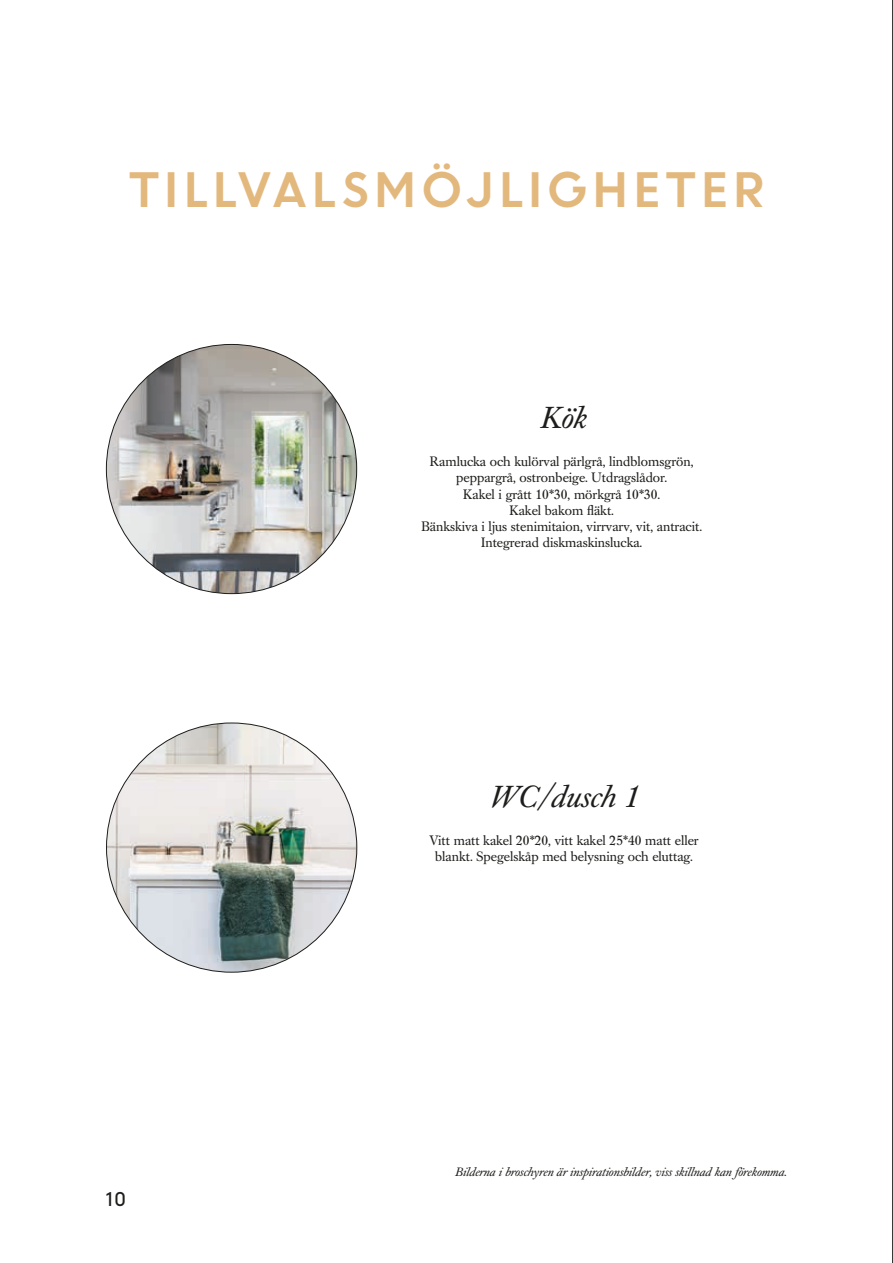
<style>
.page{position:relative;width:893px;height:1263px;background:#fff}
.page>*{position:absolute;margin:0;border:0;box-sizing:border-box;transform-origin:0 0}
.t1{font:700 45px "U8";letter-spacing:.13em;color:#e3b87d}
.t2{font:italic 30px "Caslon Book BE";color:#1d1d1b}
.t3{font:500 18px "U8";color:#1d1d1b}
.t4{font:13.5px/16.2px "Caslon Book BE";color:#1d1d1b;text-align:center}
.t5{font:italic 12px "Caslon Book BE";color:#1d1d1b}
</style>
<div class="page">
<hr style="left:892px;top:0;width:1px;height:1263px;background:#1d1d1b">
<img style="left:106px;top:344px;width:251px;height:250px">
<img style="left:107px;top:723px;width:250px;height:249px">
<h1 class="t1" style="left:129px;top:155px;width:636px">TILLVALSMÖJLIGHETER</h1>
<h2 class="t2" style="left:540px;top:400px;width:47px">Kök</h2>
<p class="t4" style="left:421px;top:454px;width:282px">Ramlucka och kulörval pärlgrå, lindblomsgrön, peppargrå, ostronbeige. Utdragslådor.<br>Kakel i grått 10*30, mörkgrå 10*30.<br>Kakel bakom fläkt.<br>Bänkskiva i ljus stenimitaion, virrvarv, vit, antracit.<br>Integrerad diskmaskinslucka.</p>
<h2 class="t2" style="left:490px;top:779px;width:150px">WC/dusch 1</h2>
<p class="t4" style="left:430px;top:833px;width:271px">Vitt matt kakel 20*20, vitt kakel 25*40 matt eller blankt. Spegelskåp med belysning och eluttag.</p>
<h3 class="t3" style="left:106px;top:1185px;width:21px">10</h3>
<p class="t5" style="left:455px;top:1165px;width:333px">Bilderna i broschyren är inspirationsbilder, viss skillnad kan förekomma.</p>
</div>
